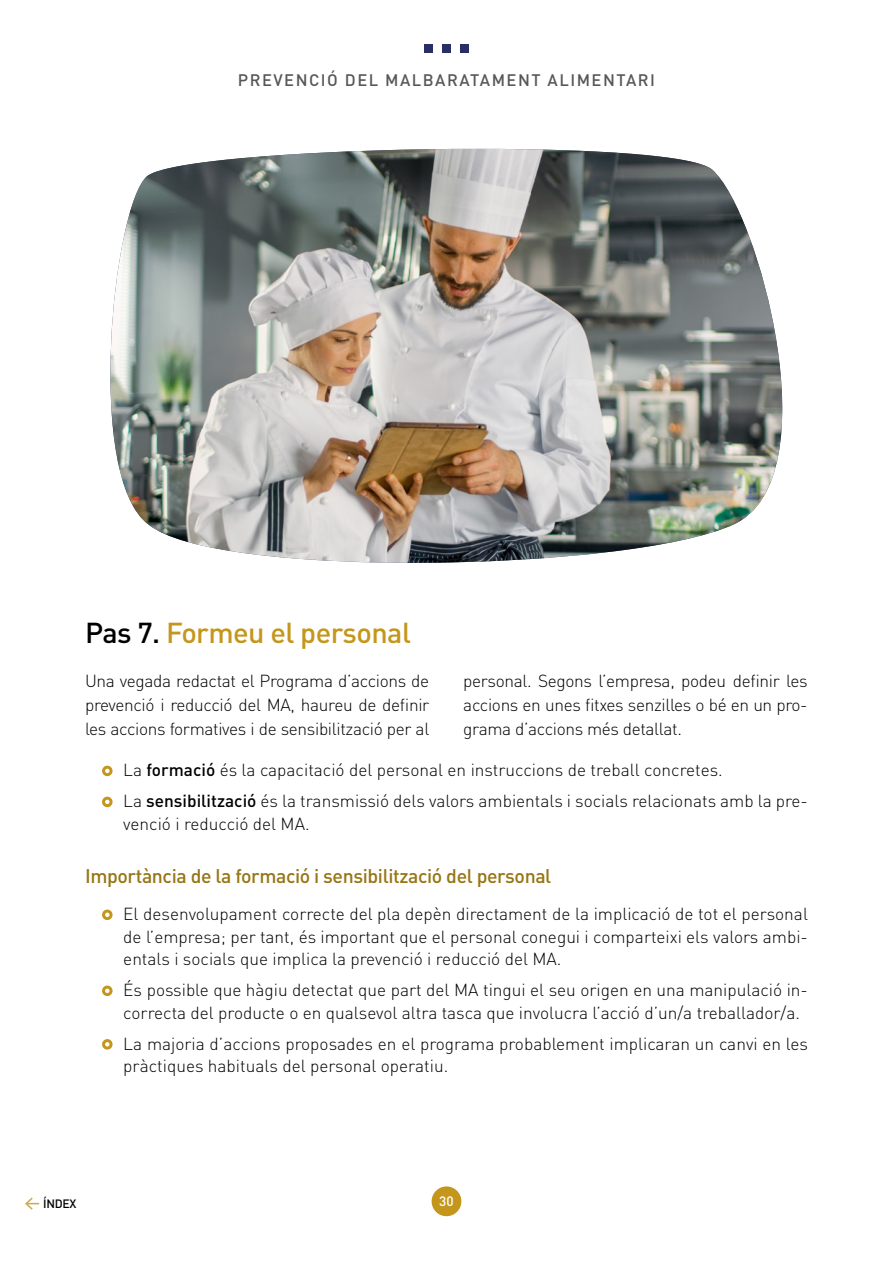
<style>
.page{position:relative;width:893px;height:1263px;background:#fff}
.page>*{position:absolute;margin:0;border:0;box-sizing:border-box;transform-origin:0 0}
.t1{font:500 28.5px "DIN";letter-spacing:-.02em;color:#c4961b}
.t2{font:500 19.5px "DIN";letter-spacing:-.02em;color:#967513}
.t3{font:300 17.25px/24px "DIN";color:#000;text-align:justify}
.t4{font:500 16.5px "DIN";letter-spacing:.09em;color:#575756}
.t5{font:500 13.5px "DIN";color:#fff}
.t6{font:500 12px "DIN";letter-spacing:-.02em;color:#000}
.s1{color:#000}
.s2{font-weight:500}
</style>
<div class="page">
<div style="left:432px;top:1186px;width:29px;height:30px;background:#c4961b;border-radius:50%"></div>
<div style="left:424px;top:44px;width:8px;height:9px;background:#292f64"></div>
<div style="left:442px;top:44px;width:9px;height:9px;background:#292f64"></div>
<div style="left:461px;top:44px;width:8px;height:9px;background:#292f64"></div>
<svg style="left:25px;top:1197px;width:14px;height:13px"></svg>
<div style="left:102px;top:766px;width:11px;height:10px;border:3px solid #c4961b;border-radius:50%"></div>
<div style="left:102px;top:797px;width:11px;height:10px;border:3px solid #c4961b;border-radius:50%"></div>
<div style="left:102px;top:909px;width:11px;height:11px;border:3px solid #c4961b;border-radius:50%"></div>
<div style="left:102px;top:985px;width:11px;height:11px;border:3px solid #c4961b;border-radius:50%"></div>
<div style="left:102px;top:1039px;width:11px;height:10px;border:3px solid #c4961b;border-radius:50%"></div>
<img style="left:110px;top:149px;width:673px;height:414px">
<p class="t4" style="left:238px;top:69px;width:419px">PREVENCIÓ DEL MALBARATAMENT ALIMENTARI</p>
<h1 class="t1" style="left:85px;top:614px;width:327px"><span class="s1">Pas 7.</span> Formeu el personal</h1>
<p class="t3" style="left:85px;top:669px;width:346px">Una vegada redactat el Programa d’accions de prevenció i reducció del MA, haureu de definir les accions formatives i de sensibilització per al</p>
<p class="t3" style="left:463px;top:669px;width:346px">personal. Segons l’empresa, podeu definir les accions en unes fitxes senzilles o bé en un pro&shy;grama d’accions més detallat.</p>
<p class="t3" style="left:123px;top:754px;width:686px;line-height:31px">La <span class="s2">formació</span> és la capacitació del personal en instruccions de treball concretes.<br>La <span class="s2">sensibilització</span> és la transmissió dels valors ambientals i socials relacionats amb la pre-</p>
<p class="t3" style="left:123px;top:811px;width:188px">venció i reducció del MA.</p>
<p class="t2" style="left:85px;top:863px;width:468px">Importància de la formació i sensibilització del personal</p>
<p class="t3" style="left:123px;top:902px;width:686px;line-height:22.5px">El desenvolupament correcte del pla depèn directament de la implicació de tot el personal de l’empresa; per tant, és important que el personal conegui i comparteixi els valors ambi&shy;entals i socials que implica la prevenció i reducció del MA.</p>
<p class="t3" style="left:123px;top:978px;width:686px;line-height:22.5px">És possible que hàgiu detectat que part del MA tingui el seu origen en una manipulació in&shy;correcta del producte o en qualsevol altra tasca que involucra l’acció d’un/a treballador/a.</p>
<p class="t3" style="left:123px;top:1032px;width:686px;line-height:22.5px">La majoria d’accions proposades en el programa probablement implicaran un canvi en les pràctiques habituals del personal operatiu.</p>
<p class="t6" style="left:43px;top:1196px;width:35px">ÍNDEX</p>
<p class="t5" style="left:439px;top:1193px;width:16px">30</p>
</div>
